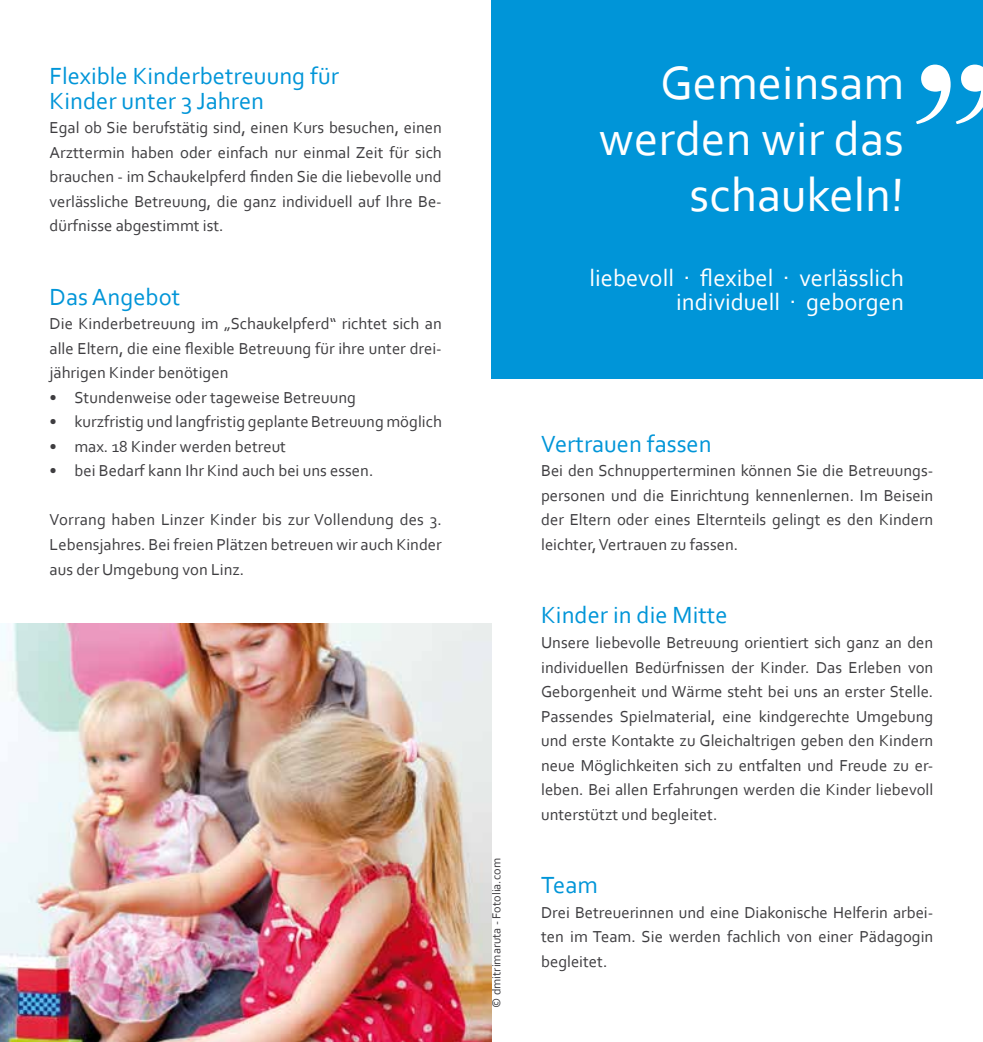
<style>
.page{position:relative;width:983px;height:1042px;background:#fff}
.page>*{position:absolute;margin:0;border:0;box-sizing:border-box;transform-origin:0 0}
.t1{font:49px/56px "Corbel";color:#fff;text-align:right}
.t2{font:24.5px/24.5px "Corbel";color:#0095d8}
.t3{font:24.5px/24.5px "Corbel";color:#fff;text-align:right}
.t4{font:16.62px/24.5px "Corbel";color:#3e3d40;text-align:justify}
.t5{font:12.25px "Corbel";color:#3e3d40}
</style>
<div class="page">
<img style="left:0;top:623px;width:491px;height:419px">
<div style="left:491px;top:0;width:491px;height:378px;background:#0095d8"></div>
<svg style="left:916px;top:65px;width:66px;height:59px"></svg>
<h2 class="t2" style="left:50px;top:63px;width:291px">Flexible Kinderbetreuung für<br>Kinder unter 3 Jahren</h2>
<p class="t4" style="left:50px;top:115px;width:393px">Egal ob Sie berufstätig sind, einen Kurs besuchen, einen Arzttermin haben oder einfach nur einmal Zeit für sich brauchen - im Schaukelpferd finden Sie die liebevolle und verlässliche Betreuung, die ganz individuell auf Ihre Be&shy;dürfnisse abgestimmt ist.</p>
<h2 class="t2" style="left:50px;top:284px;width:132px">Das Angebot</h2>
<p class="t4" style="left:50px;top:311px;width:393px">Die Kinderbetreuung im „Schaukelpferd“ richtet sich an alle Eltern, die eine flexible Betreuung für ihre unter drei&shy;jährigen Kinder benötigen</p>
<p class="t4" style="left:50px;top:385px;width:308px">• Stundenweise oder tageweise Betreuung</p>
<p class="t4" style="left:50px;top:409px;width:393px">• kurzfristig und langfristig geplante Betreuung möglich</p>
<p class="t4" style="left:50px;top:434px;width:238px">• max. 18 Kinder werden betreut</p>
<p class="t4" style="left:50px;top:458px;width:325px">• bei Bedarf kann Ihr Kind auch bei uns essen.</p>
<p class="t4" style="left:50px;top:507px;width:393px">Vorrang haben Linzer Kinder bis zur Vollendung des 3.<br>Lebensjahres. Bei freien Plätzen betreuen wir auch Kinder aus der Umgebung von Linz.</p>
<h1 class="t1" style="left:599px;top:53px;width:306px">Gemeinsam werden wir das schaukeln!</h1>
<h2 class="t3" style="left:589px;top:265px;width:316px">liebevoll . flexibel . verlässlich individuell . geborgen</h2>
<p class="t5" style="left:489px;top:1008px;width:151px;rotate:-90deg">© dmitrimaruta - Fotolia.com</p>
<h2 class="t2" style="left:541px;top:431px;width:172px">Vertrauen fassen</h2>
<p class="t4" style="left:541px;top:458px;width:393px">Bei den Schnupperterminen können Sie die Betreuungs&shy;personen und die Einrichtung kennenlernen. Im Beisein der Eltern oder eines Elternteils gelingt es den Kindern leichter, Vertrauen zu fassen.</p>
<h2 class="t2" style="left:541px;top:602px;width:188px">Kinder in die Mitte</h2>
<p class="t4" style="left:541px;top:630px;width:393px">Unsere liebevolle Betreuung orientiert sich ganz an den individuellen Bedürfnissen der Kinder. Das Erleben von Geborgenheit und Wärme steht bei uns an erster Stelle.<br>Passendes Spielmaterial, eine kindgerechte Umgebung und erste Kontakte zu Gleichaltrigen geben den Kindern neue Möglichkeiten sich zu entfalten und Freude zu er&shy;leben. Bei allen Erfahrungen werden die Kinder liebevoll unterstützt und begleitet.</p>
<h2 class="t2" style="left:541px;top:872px;width:58px">Team</h2>
<p class="t4" style="left:541px;top:899px;width:393px">Drei Betreuerinnen und eine Diakonische Helferin arbei&shy;ten im Team. Sie werden fachlich von einer Pädagogin begleitet.</p>
</div>
